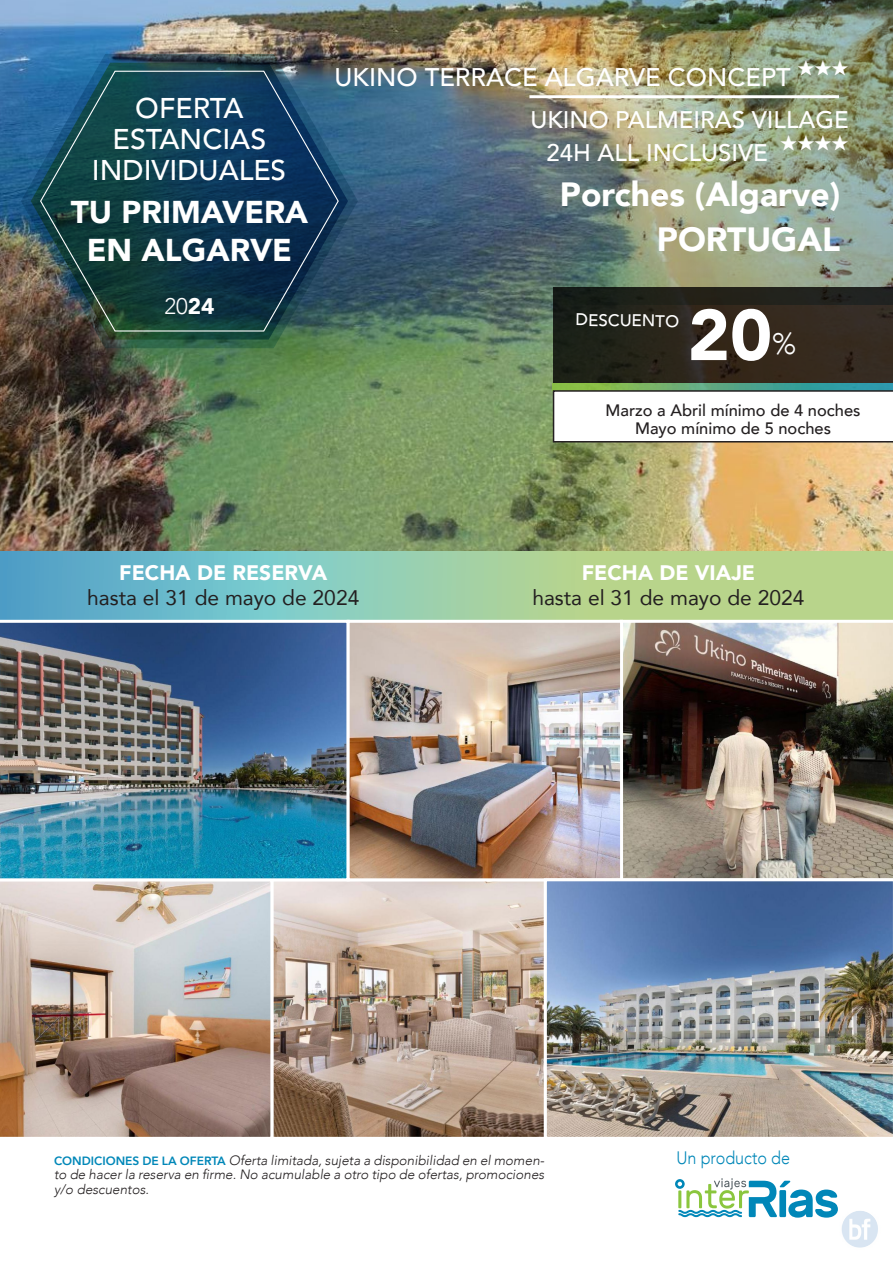
<style>
.page{position:relative;width:893px;height:1263px;background:#fff}
.page>*{position:absolute;margin:0;border:0;box-sizing:border-box;transform-origin:0 0}
.t1{font:900 71.25px "Avenir";color:#fff}
._01_Título_del_circuito{font:900 33.6px "Avenir";color:#fff}
._01_Título_del_circuito-2{font:900 31.5px/37.8px "Avenir";color:#fff;text-align:center}
.t2{font:300 29.55px "Avenir";color:#fff}
._01_Título_del_circuito-3{font:500 28.5px "Avenir";color:#fff}
._01_Título_del_circuito-4{font:500 25.5px "Avenir";color:#fff}
._01_Título_del_circuito-5{font:500 24px/33px "Avenir";color:#fff}
._23_titulo_ok{font:300 22.5px "Avenir";color:#fff}
.t3{font:21px/25.2px "Avenir";color:#231f20;text-align:center}
.t4{font:900 21px "Avenir";color:#fff}
._01_Título_del_circuito-6{font:19.5px "Zapf Dingbats IT Cby BT";color:#fff}
.t5{font:300 18px "Avenir";color:#0087b8;scale:.9 1}
.t6{font:500 16.95px "Avenir";color:#fff}
.t7{font:500 16.5px/18px "Avenir";color:#231f20;text-align:center}
.t8{font:italic 300 13.5px/14.5px "Avenir";color:#231f20;text-align:justify}
.s1{font-weight:900}
.s2{font-weight:900;color:#fff}
.s3{font-weight:800;font-style:normal;font-size:12px;color:#0087b8}
</style>
<div class="page">
<img style="left:0;top:0;width:893px;height:551px">
<svg style="left:0;top:551px;width:893px;height:69px;background:#94c9aa"></svg>
<img style="left:21px;top:54px;width:337px;height:294px">
<img style="left:31px;top:63px;width:317px;height:277px">
<svg style="left:39px;top:70px;width:300px;height:262px;background:#174251"></svg>
<img style="left:272px;top:0;width:621px;height:304px">
<img style="left:274px;top:882px;width:269px;height:254px">
<div style="left:270px;top:878px;width:277px;height:262px;border:3px solid #fff"></div>
<img style="left:0;top:881px;width:273px;height:259px">
<svg style="left:553px;top:383px;width:340px;height:7px;background:#59a97e"></svg>
<svg style="left:553px;top:288px;width:340px;height:95px;background:#2a251b"></svg>
<svg style="left:675px;top:1178px;width:163px;height:39px"></svg>
<img style="left:0;top:622px;width:347px;height:259px">
<img style="left:623px;top:622px;width:270px;height:256px">
<img style="left:351px;top:624px;width:268px;height:253px">
<div style="left:347px;top:620px;width:276px;height:261px;border:3px solid #fff"></div>
<img style="left:544px;top:878px;width:349px;height:262px">
<svg style="left:553px;top:390px;width:340px;height:52px"></svg>
<hr style="left:529px;top:95px;width:310px;height:3px;background:#fff">
<img style="left:826px;top:1196px;width:52px;height:52px">
<p class="_01_Título_del_circuito-3" style="left:135px;top:84px;width:110px">OFERTA</p>
<p class="_01_Título_del_circuito-3" style="left:113px;top:115px;width:155px">ESTANCIAS</p>
<p class="_01_Título_del_circuito-3" style="left:92px;top:146px;width:196px">INDIVIDUALES</p>
<p class="_01_Título_del_circuito-2" style="left:71px;top:193px;width:239px">TU PRIMAVERA<br>EN ALGARVE</p>
<p class="_23_titulo_ok" style="left:164px;top:292px;width:52px">20<span class="s1">24</span></p>
<p class="_01_Título_del_circuito-6" style="left:797px;top:58px;width:53px">★★★</p>
<p class="_01_Título_del_circuito-5" style="left:546px;top:102px;width:304px;text-indent:-16px">UKINO PALMEIRAS VILLAGE<br>24H ALL INCLUSIVE</p>
<p class="_01_Título_del_circuito-4" style="left:335px;top:55px;width:458px">UKINO TERRACE ALGARVE CONCEPT</p>
<p class="_01_Título_del_circuito-6" style="left:780px;top:133px;width:70px">★★★★</p>
<p class="_01_Título_del_circuito" style="left:560px;top:165px;width:282px">Porches (Algarve)</p>
<p class="_01_Título_del_circuito" style="left:657px;top:210px;width:185px">PORTUGAL</p>
<p class="t6" style="left:576px;top:305px;width:105px;rotate:1deg">DESCUENTO</p>
<p class="t1" style="left:688px;top:274px;width:86px">20</p>
<p class="t2" style="left:772px;top:327px;width:26px">%</p>
<p class="t7" style="left:606px;top:400px;width:256px">Marzo a Abril mínimo de 4 noches<br>Mayo mínimo de 5 noches</p>
<p class="t3" style="left:87px;top:560px;width:274px"><span class="s2">FECHA DE RESERVA<br></span>hasta el 31 de mayo de 2024</p>
<p class="t4" style="left:582px;top:555px;width:175px">FECHA DE VIAJE</p>
<p class="t3" style="left:532px;top:585px;width:274px">hasta el 31 de mayo de 2024</p>
<p class="t8" style="left:54px;top:1153px;width:492px"><span class="s3">CONDICIONES DE LA OFERTA</span> Oferta limitada, sujeta a disponibilidad en el momen&shy;to de hacer la reserva en firme. No acumulable a otro tipo de ofertas, promociones y/o descuentos.</p>
<p class="t5" style="left:676px;top:1147px;width:128px">Un producto de</p>
</div>
